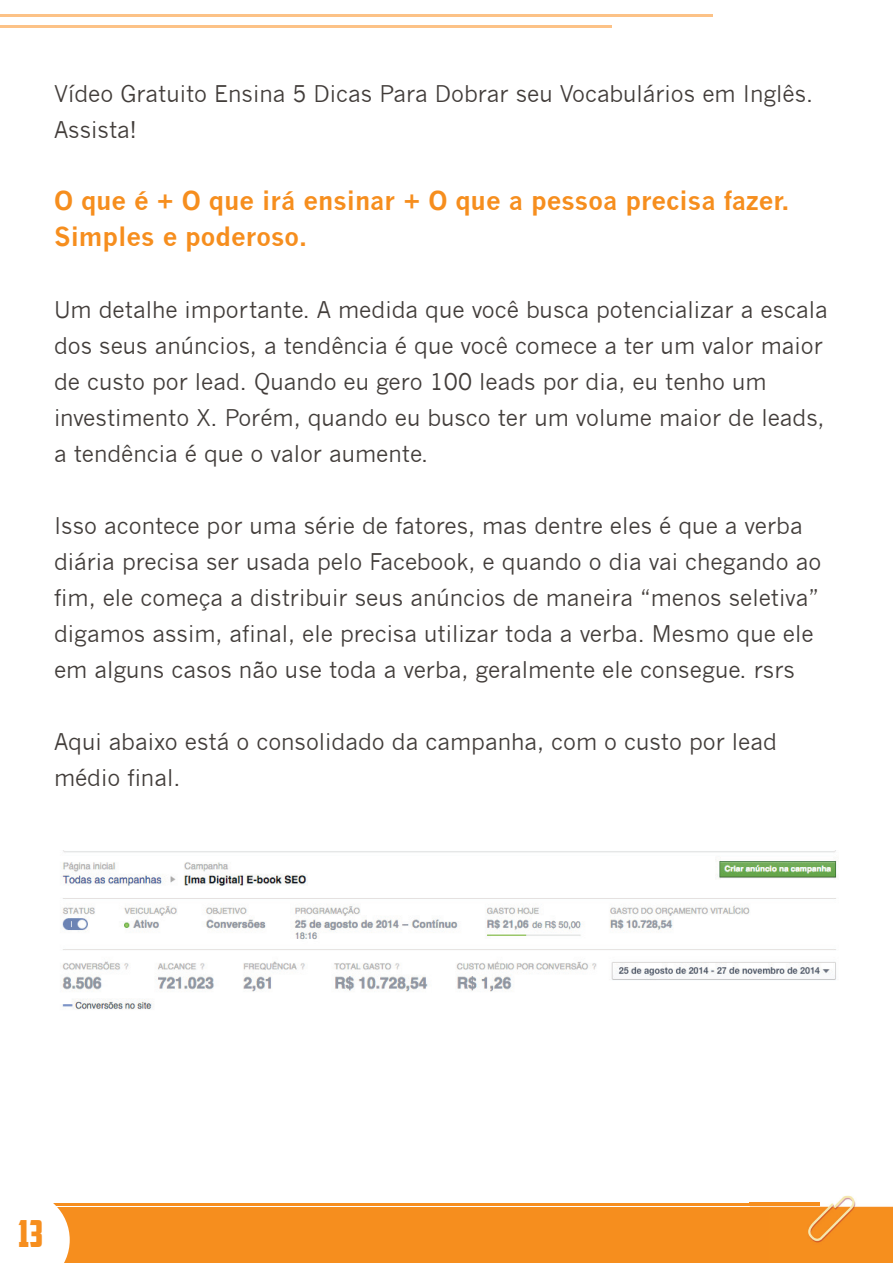
<style>
.page{position:relative;width:893px;height:1263px;background:#fff}
.page>*{position:absolute;margin:0;border:0;box-sizing:border-box;transform-origin:0 0}
.t1{font:37.5px "American Captain";color:#f68e1e}
.t2{font:700 25.5px/36px "News Gothic";color:#f68e1e}
.t3{font:22.5px/36px "News Gothic";color:#423d3a}
</style>
<div class="page">
<hr style="left:0;top:1203px;width:819px;height:2px;background:#f68e1e">
<img style="left:750px;top:1196px;width:143px;height:67px">
<img style="left:750px;top:1203px;width:69px;height:2px">
<div style="left:0;top:1208px;width:769px;height:55px;background:#f68e1e"></div>
<div style="left:0;top:1203px;width:70px;height:60px;background:#fff"></div>
<hr style="left:0;top:14px;width:712px;height:3px;background:#fcc287">
<hr style="left:0;top:26px;width:611px;height:2px;background:#fcc287">
<img style="left:61px;top:850px;width:776px;height:160px">
<p class="t3" style="left:54px;top:76px;width:760px">Vídeo Gratuito Ensina 5 Dicas Para Dobrar seu Vocabulários em Inglês.<br>Assista!</p>
<p class="t2" style="left:54px;top:182px;width:737px">O que é + O que irá ensinar + O que a pessoa precisa fazer.<br>Simples e poderoso.</p>
<p class="t3" style="left:54px;top:292px;width:775px">Um detalhe importante. A medida que você busca potencializar a escala dos seus anúncios, a tendência é que você comece a ter um valor maior de custo por lead. Quando eu gero 100 leads por dia, eu tenho um investimento X. Porém, quando eu busco ter um volume maior de leads, a tendência é que o valor aumente.</p>
<p class="t3" style="left:54px;top:508px;width:769px">Isso acontece por uma série de fatores, mas dentre eles é que a verba diária precisa ser usada pelo Facebook, e quando o dia vai chegando ao fim, ele começa a distribuir seus anúncios de maneira “menos seletiva” digamos assim, afinal, ele precisa utilizar toda a verba. Mesmo que ele em alguns casos não use toda a verba, geralmente ele consegue. rsrs</p>
<p class="t3" style="left:54px;top:724px;width:724px">Aqui abaixo está o consolidado da campanha, com o custo por lead médio final.</p>
<h1 class="t1" style="left:18px;top:1211px;width:26px">13</h1>
</div>
